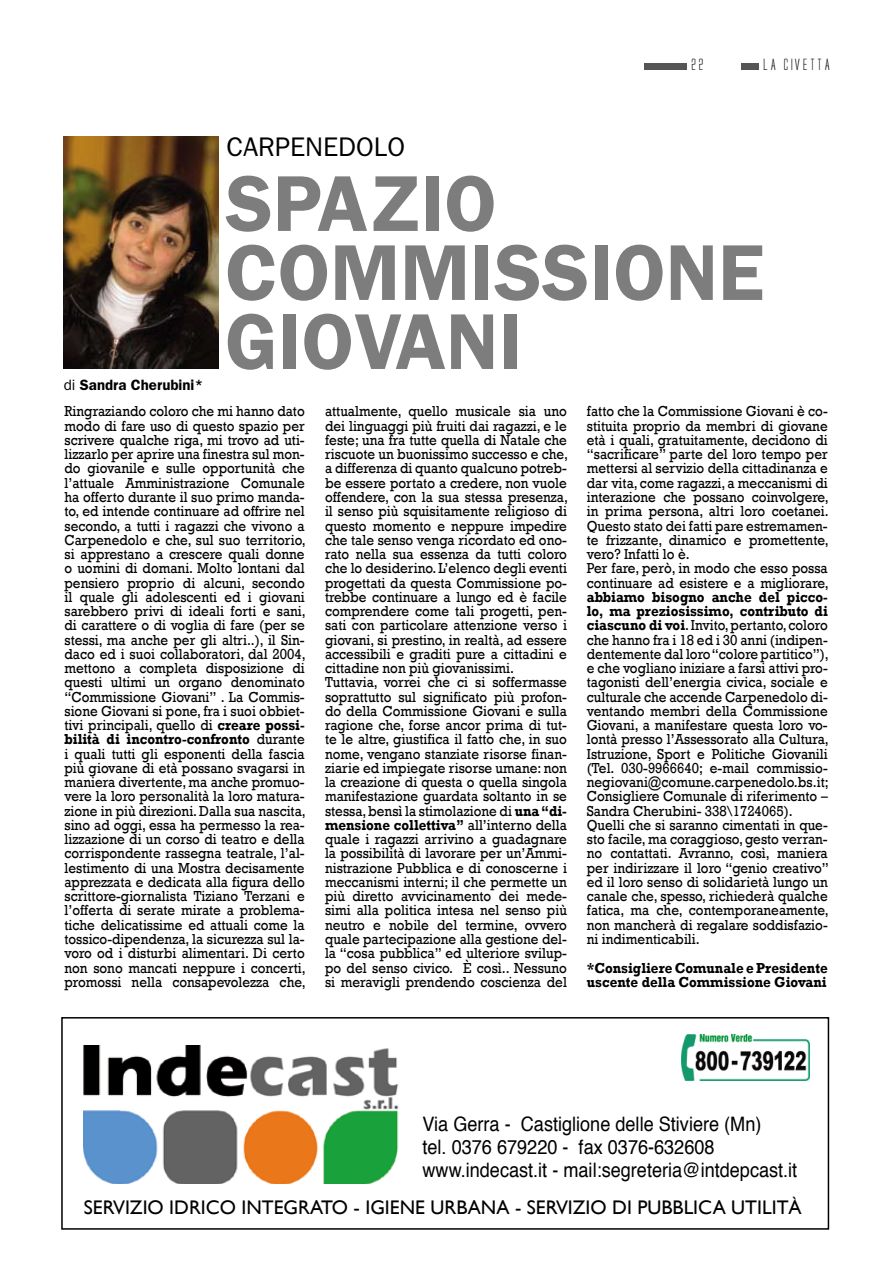
<style>
.page{position:relative;width:893px;height:1263px;background:#fff}
.page>*{position:absolute;margin:0;border:0;box-sizing:border-box;transform-origin:0 0}
.t1{font:600 79.5px/69px "Franklin Gothic";color:#7d7d7d}
.t2{font:27px "Franklin Gothic";color:#000}
.t3{font:19.95px/22.8px "Helvetica";color:#000;scale:.91 1}
.t4{font:19.65px "Gill Sans";color:#000}
.t5{font:600 15px "Franklin Gothic";color:#000}
.t6{font:15px "Alien League";letter-spacing:.03em;color:#000}
.t7{font:14.85px/14.2px "Rockwell";color:#000;scale:.91 1}
.t8{font:700 14.85px/14.2px "Rockwell";color:#000;scale:.91 1}
.s1{font-weight:400}
.s2{font-weight:700}
</style>
<div class="page">
<div style="left:644px;top:64px;width:43px;height:6px;background:#555"></div>
<div style="left:742px;top:64px;width:17px;height:6px;background:#555"></div>
<div style="left:61px;top:1017px;width:768px;height:213px;background:#fff;border:2px solid #000"></div>
<img style="left:681px;top:1034px;width:129px;height:47px">
<img style="left:83px;top:1045px;width:316px;height:138px">
<img style="left:64px;top:136px;width:155px;height:233px">
<h2 class="t2" style="left:226px;top:131px;width:180px">CARPENEDOLO</h2>
<p class="t6" style="left:691px;top:58px;width:16px">22</p>
<p class="t6" style="left:763px;top:58px;width:70px">lA CivettA</p>
<h1 class="t1" style="left:225px;top:167px;width:541px">SPAZIO<br>COMMISSIONE<br>GIOVANI</h1>
<p class="t5" style="left:64px;top:376px;width:141px"><span class="s1">di</span> Sandra Cherubini*</p>
<p class="t7" style="left:64px;top:405px;width:267px;text-align:justify">Ringraziando coloro che mi hanno dato modo di fare uso di questo spazio per scrivere qualche riga, mi trovo ad uti&shy;lizzarlo per aprire una finestra sul mon&shy;do giovanile e sulle opportunità che l’attuale Amministrazione Comunale ha offerto durante il suo primo manda&shy;to, ed intende continuare ad offrire nel secondo, a tutti i ragazzi che vivono a Carpenedolo e che, sul suo territorio, si apprestano a crescere quali donne o uomini di domani. Molto lontani dal pensiero proprio di alcuni, secondo il quale gli adolescenti ed i giovani sarebbero privi di ideali forti e sani, di carattere o di voglia di fare (per se stessi, ma anche per gli altri..), il Sin&shy;daco ed i suoi collaboratori, dal 2004, mettono a completa disposizione di questi ultimi un organo denominato “Commissione Giovani” . La Commis&shy;sione Giovani si pone, fra i suoi obbiet&shy;tivi principali, quello di <span class="s2">creare possi&shy;bilità di incontro-confronto</span> durante i quali tutti gli esponenti della fascia più giovane di età possano svagarsi in maniera divertente, ma anche promuo&shy;vere la loro personalità la loro matura&shy;zione in più direzioni. Dalla sua nascita, sino ad oggi, essa ha permesso la rea&shy;lizzazione di un corso di teatro e della corrispondente rassegna teatrale, l’al&shy;lestimento di una Mostra decisamente apprezzata e dedicata alla figura dello scrittore-giornalista Tiziano Terzani e l’offerta di serate mirate a problema&shy;tiche delicatissime ed attuali come la tossico-dipendenza, la sicurezza sul la&shy;voro od i disturbi alimentari. Di certo non sono mancati neppure i concerti, promossi nella consapevolezza che,</p>
<p class="t7" style="left:325px;top:405px;width:269px">attualmente, quello musicale sia uno dei linguaggi più fruiti dai ragazzi, e le feste; una fra tutte quella di Natale che riscuote un buonissimo successo e che, a differenza di quanto qualcuno potreb&shy;be essere portato a credere, non vuole offendere, con la sua stessa presenza, il senso più squisitamente religioso di questo momento e neppure impedire che tale senso venga ricordato ed ono&shy;rato nella sua essenza da tutti coloro che lo desiderino. L’elenco degli eventi progettati da questa Commissione po&shy;trebbe continuare a lungo ed è facile comprendere come tali progetti, pen&shy;sati con particolare attenzione verso i giovani, si prestino, in realtà, ad essere accessibili e graditi pure a cittadini e cittadine non più giovanissimi.<br>Tuttavia, vorrei che ci si soffermasse soprattutto sul significato più profon&shy;do della Commissione Giovani e sulla ragione che, forse ancor prima di tut&shy;te le altre, giustifica il fatto che, in suo nome, vengano stanziate risorse finan&shy;ziarie ed impiegate risorse umane: non la creazione di questa o quella singola manifestazione guardata soltanto in se stessa, bensì la stimolazione di <span class="s2">una “di&shy;mensione collettiva”</span> all’interno della quale i ragazzi arrivino a guadagnare la possibilità di lavorare per un’Ammi&shy;nistrazione Pubblica e di conoscerne i meccanismi interni; il che permette un più diretto avvicinamento dei mede&shy;simi alla politica intesa nel senso più neutro e nobile del termine, ovvero quale partecipazione alla gestione del&shy;la “cosa pubblica” ed ulteriore svilup&shy;po del senso civico. È così.. Nessuno si meravigli prendendo coscienza del</p>
<p class="t7" style="left:587px;top:405px;width:267px">fatto che la Commissione Giovani è co&shy;stituita proprio da membri di giovane età i quali, gratuitamente, decidono di “sacrificare” parte del loro tempo per mettersi al servizio della cittadinanza e dar vita, come ragazzi, a meccanismi di interazione che possano coinvolgere, in prima persona, altri loro coetanei.<br>Questo stato dei fatti pare estremamen&shy;te frizzante, dinamico e promettente, vero? Infatti lo è.<br>Per fare, però, in modo che esso possa continuare ad esistere e a migliorare,</p>
<p class="t7" style="left:587px;top:590px;width:267px"><span class="s2">abbiamo bisogno anche del picco&shy;lo, ma preziosissimo, contributo di ciascuno di voi</span>. Invito, pertanto, coloro che hanno fra i 18 ed i 30 anni (indipen&shy;dentemente dal loro “colore partitico”), e che vogliano iniziare a farsi attivi pro&shy;tagonisti dell’energia civica, sociale e culturale che accende Carpenedolo di&shy;ventando membri della Commissione Giovani, a manifestare questa loro vo&shy;lontà presso l’Assessorato alla Cultura, Istruzione, Sport e Politiche Giovanili (Tel. 030-9966640; e-mail commissio&shy;negiovani@comune.carpenedolo.bs.it; Consigliere Comunale di riferimento – Sandra Cherubini- 338\1724065).<br>Quelli che si saranno cimentati in que&shy;sto facile, ma coraggioso, gesto verran&shy;no contattati. Avranno, così, maniera per indirizzare il loro “genio creativo” ed il loro senso di solidarietà lungo un canale che, spesso, richiederà qualche fatica, ma che, contemporaneamente, non mancherà di regalare soddisfazio&shy;ni indimenticabili.</p>
<p class="t8" style="left:587px;top:960px;width:266px">*Consigliere Comunale e Presidente uscente della Commissione Giovani</p>
<h3 class="t3" style="left:422px;top:1112px;width:413px">Via Gerra - Castiglione delle Stiviere (Mn)<br>tel. 0376 679220 - fax 0376-632608 www.indecast.it - mail:segreteria@intdepcast.it</h3>
<h3 class="t4" style="left:84px;top:1196px;width:719px">SERVIZIO IDRICO INTEGRATO - IGIENE URBANA - SERVIZIO DI PUBBLICA UTILITÀ</h3>
</div>
